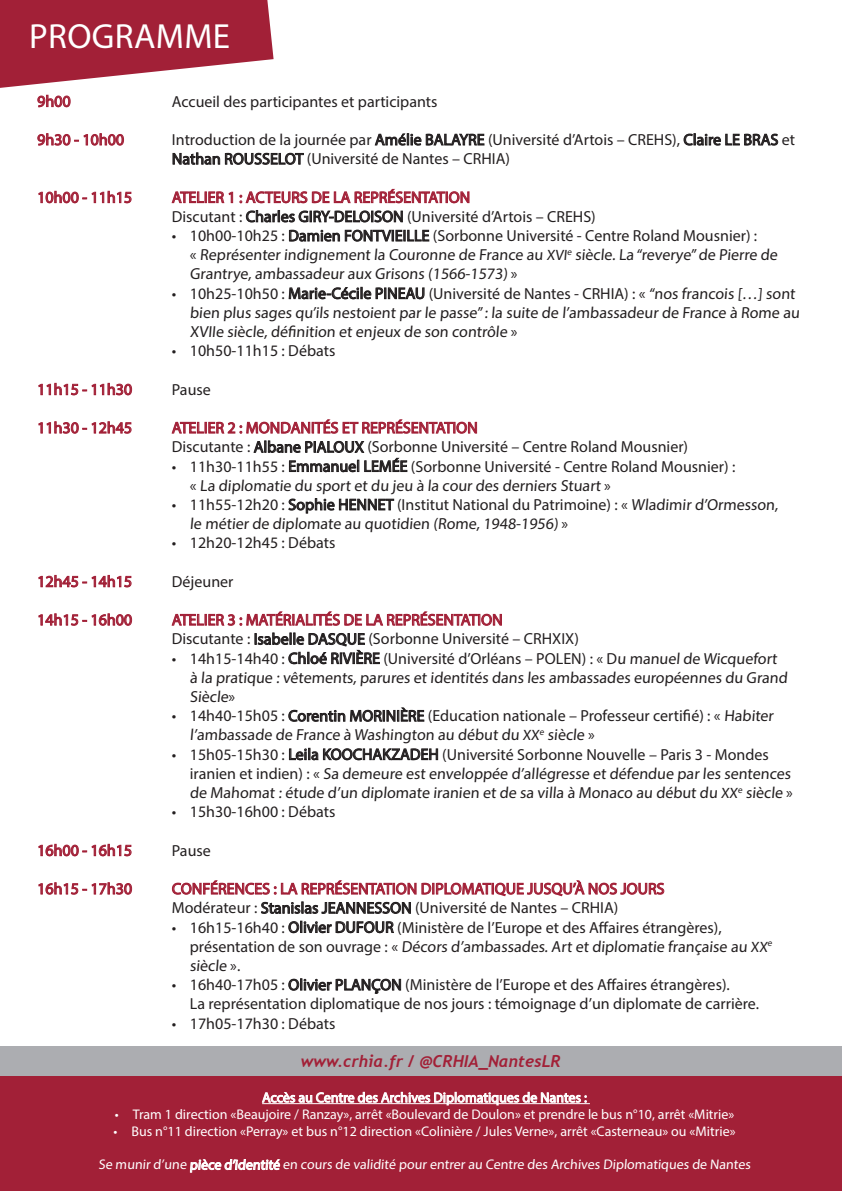
<style>
.page{position:relative;width:842px;height:1191px;background:#fff}
.page>*{position:absolute;margin:0;border:0;box-sizing:border-box;transform-origin:0 0}
.t1{font:35px "Myriad Pro";letter-spacing:.01em;color:#fff}
.t2{font:italic 700 16.4px "Trebuchet";color:#a22037}
.t3{font:16px/19.2px "Myriad Pro";color:#231f20}
.t4{font:16px "Myriad Pro";color:#a22037}
.t5{font:14px "Myriad Pro";color:#fff}
.s1{font-size:15px}
</style>
<div class="page">
<div style="left:0;top:1061px;width:842px;height:130px;background:#a22037"></div>
<div style="left:0;top:1046px;width:842px;height:30px;background:#acadb1"></div>
<svg style="left:0;top:0;width:274px;height:88px"></svg>
<svg style="left:375px;top:133px;width:109px;height:13px"></svg>
<svg style="left:684px;top:133px;width:94px;height:13px"></svg>
<svg style="left:173px;top:152px;width:131px;height:13px"></svg>
<svg style="left:172px;top:191px;width:61px;height:12px"></svg>
<svg style="left:240px;top:189px;width:229px;height:14px"></svg>
<svg style="left:246px;top:210px;width:157px;height:12px"></svg>
<svg style="left:289px;top:229px;width:140px;height:13px"></svg>
<svg style="left:289px;top:286px;width:136px;height:14px"></svg>
<svg style="left:172px;top:419px;width:305px;height:54px"></svg>
<svg style="left:288px;top:498px;width:106px;height:16px"></svg>
<svg style="left:172px;top:611px;width:330px;height:54px"></svg>
<svg style="left:288px;top:707px;width:136px;height:15px"></svg>
<svg style="left:289px;top:747px;width:149px;height:13px"></svg>
<svg style="left:172px;top:880px;width:492px;height:54px"></svg>
<svg style="left:288px;top:978px;width:113px;height:16px"></svg>
<svg style="left:37px;top:95px;width:34px;height:12px"></svg>
<svg style="left:37px;top:133px;width:87px;height:13px"></svg>
<svg style="left:38px;top:191px;width:94px;height:12px"></svg>
<svg style="left:38px;top:383px;width:94px;height:12px"></svg>
<svg style="left:38px;top:421px;width:94px;height:13px"></svg>
<svg style="left:38px;top:575px;width:94px;height:12px"></svg>
<svg style="left:38px;top:613px;width:94px;height:13px"></svg>
<svg style="left:38px;top:844px;width:94px;height:12px"></svg>
<svg style="left:38px;top:882px;width:94px;height:12px"></svg>
<hr style="left:262px;top:1103px;width:328px;height:1px;background:#fff">
<svg style="left:262px;top:1091px;width:325px;height:15px"></svg>
<svg style="left:190px;top:1159px;width:90px;height:14px"></svg>
<p class="t1" style="left:29px;top:14px;width:202px">PROGRAMME</p>
<p class="t4" style="left:37px;top:91px;width:35px">9h00</p>
<p class="t4" style="left:37px;top:130px;width:88px">9h30 - 10h00</p>
<p class="t4" style="left:37px;top:187px;width:96px">10h00 - 11h15</p>
<p class="t4" style="left:37px;top:379px;width:96px">11h15 - 11h30</p>
<p class="t4" style="left:37px;top:418px;width:96px">11h30 - 12h45</p>
<p class="t4" style="left:37px;top:571px;width:96px">12h45 - 14h15</p>
<p class="t4" style="left:37px;top:610px;width:96px">14h15 - 16h00</p>
<p class="t4" style="left:37px;top:840px;width:96px">16h00 - 16h15</p>
<p class="t4" style="left:37px;top:879px;width:96px">16h15 - 17h30</p>
<p class="t3" style="left:172px;top:91px;width:267px">Accueil des participantes et participants</p>
<p class="t3" style="left:172px;top:130px;width:625px">Introduction de la journée par Amélie BALAYRE (Université d’Artois – CREHS), Claire LE BRAS et<br>Nathan ROUSSELOT (Université de Nantes – CRHIA)</p>
<p class="t4" style="left:172px;top:187px;width:300px">ATELIER 1 : ACTEURS DE LA REPRÉSENTATION</p>
<p class="t3" style="left:172px;top:207px;width:425px">Discutant : Charles GIRY-DELOISON (Université d’Artois – CREHS)</p>
<p class="t3" style="left:190px;top:226px;width:591px;text-indent:-18px">• 10h00-10h25 : Damien FONTVIEILLE (Sorbonne Université - Centre Roland Mousnier) :<br>« Représenter indignement la Couronne de France au <span class="s1">XVI</span><sup>e</sup> siècle. La “reverye”de Pierre de<br>Grantrye, ambassadeur aux Grisons (1566-1573) »</p>
<p class="t3" style="left:190px;top:283px;width:613px;text-indent:-18px">• 10h25-10h50 : Marie-Cécile PINEAU (Université de Nantes - CRHIA) : « “nos francois […] sont bien plus sages qu’ils nestoient par le passe”: la suite de l’ambassadeur de France à Rome au<br>XVIIe siècle, définition et enjeux de son contrôle »</p>
<p class="t3" style="left:172px;top:341px;width:165px">• 10h50-11h15 : Débats</p>
<p class="t3" style="left:172px;top:379px;width:40px">Pause</p>
<p class="t4" style="left:172px;top:418px;width:307px">ATELIER 2 : MONDANITÉS ET REPRÉSENTATION</p>
<p class="t3" style="left:172px;top:437px;width:518px">Discutante : Albane PIALOUX (Sorbonne Université – Centre Roland Mousnier)</p>
<p class="t3" style="left:190px;top:456px;width:547px;text-indent:-18px">• 11h30-11h55 : Emmanuel LEMÉE (Sorbonne Université - Centre Roland Mousnier) : « La diplomatie du sport et du jeu à la cour des derniers Stuart »</p>
<p class="t3" style="left:190px;top:495px;width:591px;text-indent:-18px">• 11h55-12h20 : Sophie HENNET (Institut National du Patrimoine) : « Wladimir d’Ormesson, le métier de diplomate au quotidien (Rome, 1948-1956) »</p>
<p class="t3" style="left:172px;top:533px;width:165px">• 12h20-12h45 : Débats</p>
<p class="t3" style="left:172px;top:571px;width:63px">Déjeuner</p>
<p class="t4" style="left:172px;top:610px;width:332px">ATELIER 3 : MATÉRIALITÉS DE LA REPRÉSENTATION</p>
<p class="t3" style="left:172px;top:629px;width:409px">Discutante : Isabelle DASQUE (Sorbonne Université – CRHXIX)</p>
<p class="t3" style="left:190px;top:648px;width:601px;text-indent:-18px">• 14h15-14h40 : Chloé RIVIÈRE (Université d’Orléans – POLEN) : « Du manuel de Wicquefort à la pratique : vêtements, parures et identités dans les ambassades européennes du Grand<br>Siècle»</p>
<p class="t3" style="left:190px;top:706px;width:587px;text-indent:-18px">• 14h40-15h05 : Corentin MORINIÈRE (Education nationale – Professeur certifié) : « Habiter l’ambassade de France à Washington au début du <span class="s1">XX</span><sup>e</sup> siècle »</p>
<p class="t3" style="left:190px;top:744px;width:605px;text-indent:-18px">• 15h05-15h30 : Leila KOOCHAKZADEH (Université Sorbonne Nouvelle – Paris 3 - Mondes iranien et indien) : « Sa demeure est enveloppée d’allégresse et défendue par les sentences de Mahomat : étude d’un diplomate iranien et de sa villa à Monaco au début du <span class="s1">XX</span><sup>e</sup> siècle »</p>
<p class="t3" style="left:172px;top:802px;width:165px">• 15h30-16h00 : Débats</p>
<p class="t3" style="left:172px;top:840px;width:40px">Pause</p>
<p class="t4" style="left:172px;top:879px;width:494px">CONFÉRENCES : LA REPRÉSENTATION DIPLOMATIQUE JUSQU’À NOS JOURS</p>
<p class="t3" style="left:172px;top:898px;width:448px">Modérateur : Stanislas JEANNESSON (Université de Nantes – CRHIA)</p>
<p class="t3" style="left:190px;top:917px;width:585px;text-indent:-18px">• 16h15-16h40 : Olivier DUFOUR (Ministère de l’Europe et des Affaires étrangères), présentation de son ouvrage : « Décors d’ambassades. Art et diplomatie française au <span class="s1">XX</span><sup>e </sup>siècle ».</p>
<p class="t3" style="left:190px;top:975px;width:571px;text-indent:-18px">• 16h40-17h05 : Olivier PLANÇON (Ministère de l’Europe et des Affaires étrangères).<br>La représentation diplomatique de nos jours : témoignage d’un diplomate de carrière.</p>
<p class="t3" style="left:172px;top:1013px;width:165px">• 17h05-17h30 : Débats</p>
<p class="t2" style="left:301px;top:1051px;width:261px">www.crhia.fr / @CRHIA_NantesLR</p>
<p class="t5" style="left:262px;top:1089px;width:326px">Accès au Centre des Archives Diplomatiques de Nantes :</p>
<p class="t5" style="left:115px;top:1105px;width:621px">• Tram 1 direction «Beaujoire / Ranzay», arrêt «Boulevard de Doulon» et prendre le bus n°10, arrêt «Mitrie»</p>
<p class="t5" style="left:113px;top:1122px;width:624px">• Bus n°11 direction «Perray» et bus n°12 direction «Colinière / Jules Verne», arrêt «Casterneau» ou «Mitrie»</p>
<p class="t5" style="left:98px;top:1156px;width:655px">Se munir d’une pièce d’identité en cours de validité pour entrer au Centre des Archives Diplomatiques de Nantes</p>
</div>
